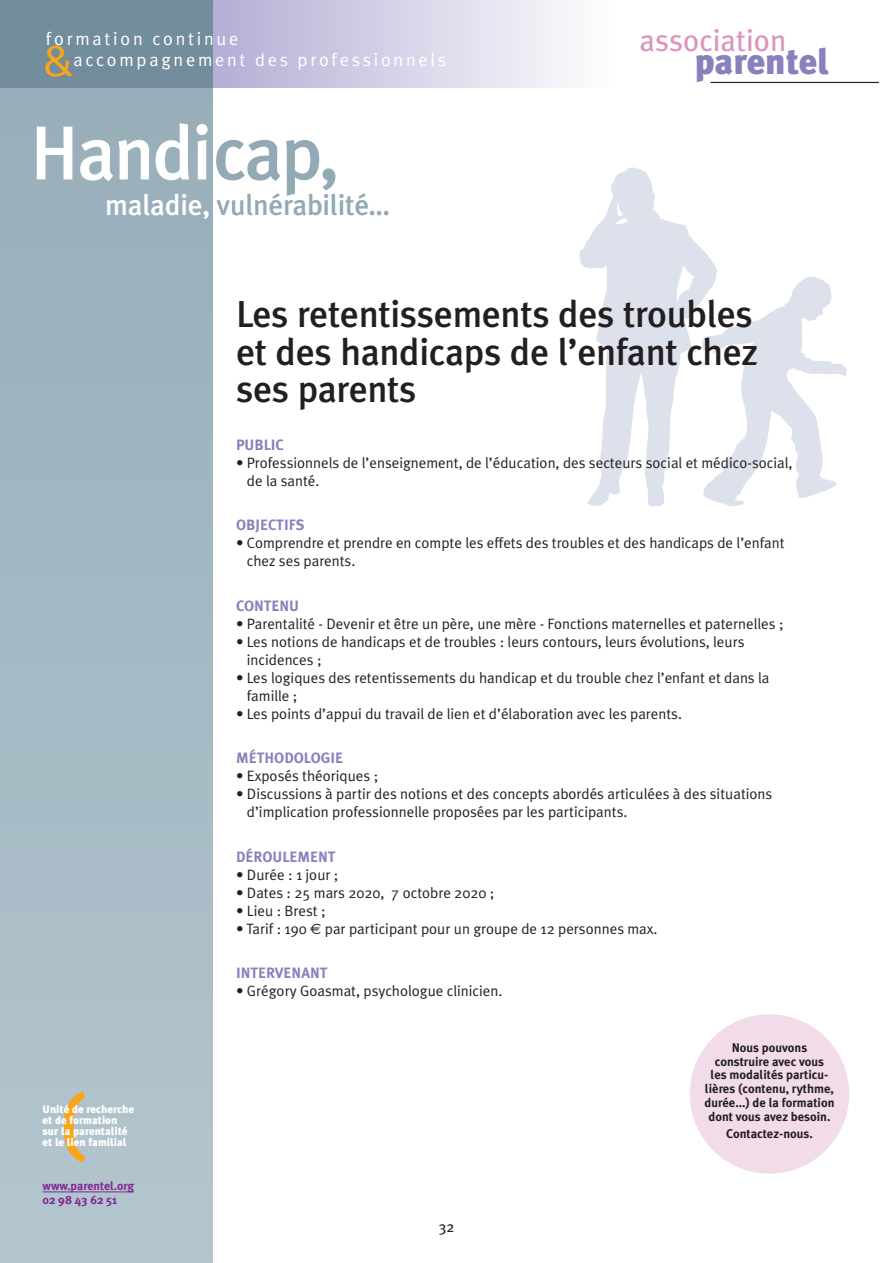
<style>
.page{position:relative;width:893px;height:1263px;background:#fff}
.page>*{position:absolute;margin:0;border:0;box-sizing:border-box;transform-origin:0 0}
.titreBase{font:500 76.35px "Meta Plus";letter-spacing:-.03em;color:#fff}
.Txt{font:46.5px "Meta Plus Normal";color:#f9a51b}
.Titre{font:500 37.5px/37.5px "Meta Plus";letter-spacing:-.01em;color:#231f20}
.t1{font:900 36px "Meta Plus";color:#8781bd}
.t2{font:30.6px "Meta Plus";color:#dc94c0}
.titreBase-2{font:500 29.1px "Meta Plus";letter-spacing:-.01em;color:#93a9b5}
.Txt-2{font:18.3px/20.2px "Meta Plus Normal";letter-spacing:.15em;color:#fff}
.Txt-3{font:15px/18px "Meta Plus Normal";color:#231f20}
.Sous-titre{font:700 15px "Meta Plus";color:#8781bd}
.t3{font:15px "Meta Plus";color:#231f20}
.t4{font:700 12.6px/13.8px "Meta Plus";color:#231f20;text-align:center}
.t5{font:700 12px/13.5px "Meta Plus";color:#802990}
.Normal_e{font:900 10.95px/10.9px "Meta Plus";color:#fff}
.s1{color:#93a9b5}
.s2{color:#fff}
.s3{font-family:"Euro Sans"}
</style>
<div class="page">
<svg style="left:717px;top:276px;width:130px;height:230px"></svg>
<svg style="left:579px;top:167px;width:138px;height:339px"></svg>
<svg style="left:213px;top:0;width:351px;height:88px;background:#d3d1e6"></svg>
<div style="left:0;top:0;width:213px;height:1263px;background:linear-gradient(to right,#a5b9c4,#a5b9c4)"></div>
<div style="left:0;top:0;width:213px;height:88px;background:#728d9c"></div>
<hr style="left:43px;top:1191px;width:91px;height:1px;background:#802990">
<hr style="left:711px;top:82px;width:168px;height:1px;background:#231f20">
<svg style="left:64px;top:1091px;width:21px;height:71px"></svg>
<div style="left:690px;top:1014px;width:159px;height:160px;background:#f2dcea;border-radius:50%"></div>
<p class="Txt-2" style="left:73px;top:29px;width:374px;text-indent:-27px">formation continue<br>accompagnement des professionnels</p>
<p class="Txt" style="left:43px;top:33px;width:33px">&amp;</p>
<p class="titreBase" style="left:30px;top:109px;width:311px">Handi<span class="s1">cap,</span></p>
<p class="titreBase-2" style="left:105px;top:188px;width:286px"><span class="s2">maladie,</span> vulnérabilité…</p>
<p class="t2" style="left:640px;top:22px;width:148px">association</p>
<p class="t1" style="left:695px;top:40px;width:136px">parentel</p>
<p class="Normal_e" style="left:43px;top:1104px;width:93px">Unité de recherche et de formation sur la parentalité et le lien familial</p>
<p class="t5" style="left:43px;top:1179px;width:93px">www.parentel.org<br>02 98 43 62 51</p>
<p class="Titre" style="left:236px;top:295px;width:524px">Les retentissements des troubles et des handicaps de l’enfant chez ses parents</p>
<p class="Sous-titre" style="left:236px;top:436px;width:49px">PUBLIC</p>
<p class="Txt-3" style="left:247px;top:453px;width:547px;text-indent:-11px">• Professionnels de l’enseignement, de l’éducation, des secteurs social et médico-social, de la santé.</p>
<p class="Sous-titre" style="left:236px;top:516px;width:70px">OBJECTIFS</p>
<p class="Txt-3" style="left:247px;top:534px;width:539px;text-indent:-11px">• Comprendre et prendre en compte les effets des troubles et des handicaps de l’enfant chez ses parents.</p>
<p class="Sous-titre" style="left:236px;top:597px;width:65px">CONTENU</p>
<p class="Txt-3" style="left:236px;top:614px;width:549px">• Parentalité - Devenir et être un père, une mère - Fonctions maternelles et paternelles ;</p>
<p class="Txt-3" style="left:247px;top:632px;width:499px;text-indent:-11px">• Les notions de handicaps et de troubles : leurs contours, leurs évolutions, leurs incidences ;</p>
<p class="Txt-3" style="left:247px;top:668px;width:524px;text-indent:-11px">• Les logiques des retentissements du handicap et du trouble chez l’enfant et dans la famille ;</p>
<p class="Txt-3" style="left:236px;top:704px;width:447px">• Les points d’appui du travail de lien et d’élaboration avec les parents.</p>
<p class="Sous-titre" style="left:236px;top:749px;width:109px">MÉTHODOLOGIE</p>
<p class="Txt-3" style="left:236px;top:767px;width:144px">• Exposés théoriques ;</p>
<p class="Txt-3" style="left:247px;top:785px;width:527px;text-indent:-11px">• Discussions à partir des notions et des concepts abordés articulées à des situations d’implication professionnelle proposées par les participants.</p>
<p class="Sous-titre" style="left:236px;top:848px;width:101px">DÉROULEMENT</p>
<p class="Txt-3" style="left:236px;top:865px;width:104px">• Durée : 1 jour ;</p>
<p class="Txt-3" style="left:236px;top:883px;width:260px">• Dates : 25 mars 2020, 7 octobre 2020 ;</p>
<p class="Txt-3" style="left:236px;top:901px;width:91px">• Lieu : Brest ;</p>
<p class="Txt-3" style="left:236px;top:919px;width:423px">• Tarif : 190 <span class="s3">€</span> par participant pour un groupe de 12 personnes max.</p>
<p class="Sous-titre" style="left:236px;top:964px;width:93px">INTERVENANT</p>
<p class="Txt-3" style="left:236px;top:982px;width:268px">• Grégory Goasmat, psychologue clinicien.</p>
<p class="t3" style="left:439px;top:1218px;width:17px">32</p>
<p class="t4" style="left:704px;top:1040px;width:132px">Nous pouvons construire avec vous<br>les modalités particu&shy;lières (contenu, rythme, durée...) de la formation dont vous avez besoin.</p>
<p class="t4" style="left:726px;top:1127px;width:88px">Contactez-nous.</p>
</div>
